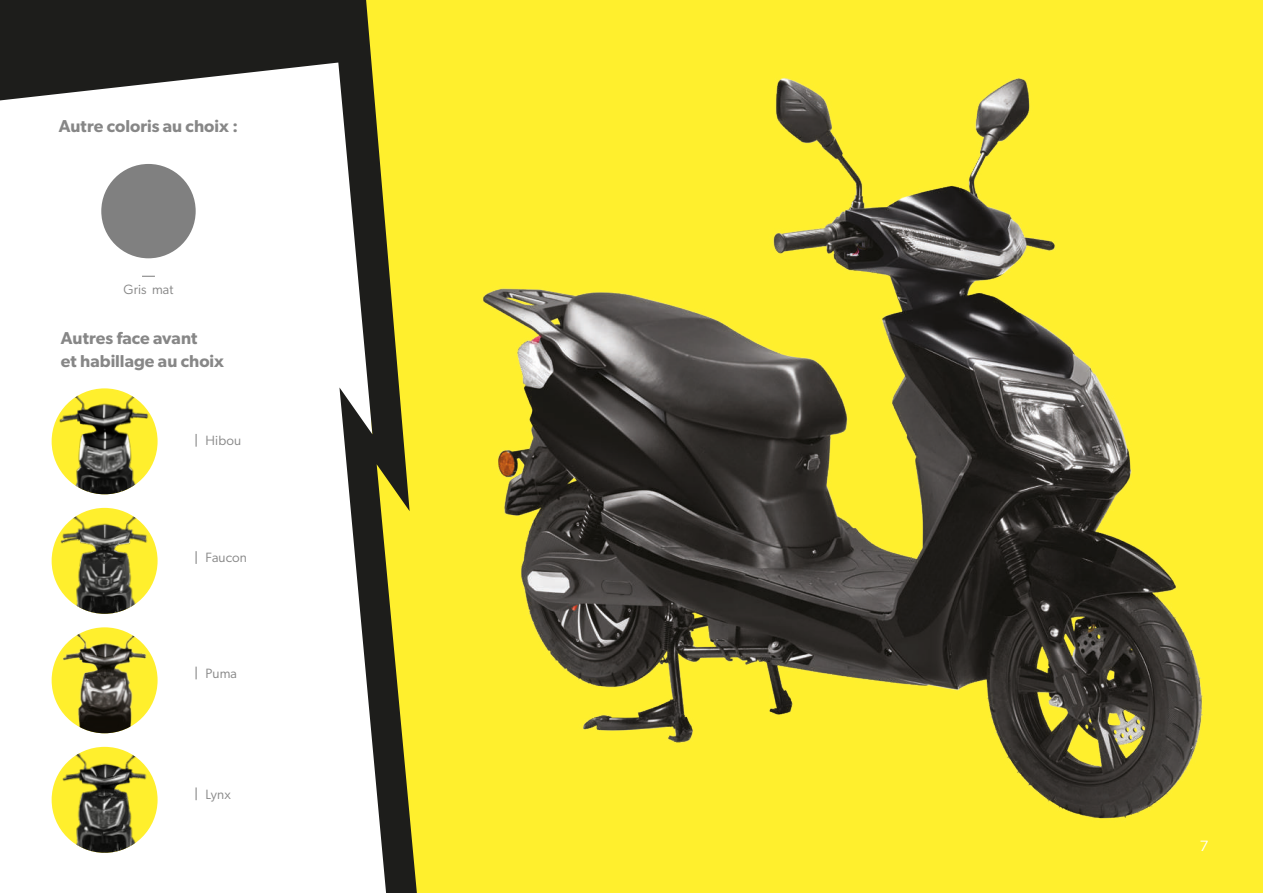
<style>
.page{position:relative;width:1263px;height:893px;background:#fff}
.page>*{position:absolute;margin:0;border:0;box-sizing:border-box;transform-origin:0 0}
.t1{font:600 17.25px/22.4px "Gibson";color:#878787}
.t2{font:15px "Gibson";color:#fff}
.t3{font:13.5px "Gibson";letter-spacing:.01em;color:#878787}
</style>
<div class="page">
<div style="left:417px;top:0;width:846px;height:893px;background:#ffef2d"></div>
<img style="left:429px;top:50px;width:793px;height:793px">
<svg style="left:0;top:0;width:417px;height:893px"></svg>
<img style="left:52px;top:388px;width:106px;height:106px;border-radius:53px">
<img style="left:52px;top:508px;width:106px;height:106px;border-radius:53px">
<img style="left:52px;top:627px;width:106px;height:106px;border-radius:53px">
<img style="left:52px;top:747px;width:106px;height:106px;border-radius:53px">
<svg style="left:142px;top:276px;width:13px;height:1px"></svg>
<svg style="left:196px;top:434px;width:1px;height:13px"></svg>
<svg style="left:196px;top:551px;width:1px;height:13px"></svg>
<svg style="left:196px;top:667px;width:1px;height:12px"></svg>
<svg style="left:196px;top:787px;width:1px;height:13px"></svg>
<div style="left:101px;top:164px;width:95px;height:94px;background:#808080;border-radius:50%"></div>
<p class="t1" style="left:59px;top:114px;width:181px">Autre coloris au choix :</p>
<p class="t3" style="left:124px;top:281px;width:51px">Gris mat</p>
<p class="t1" style="left:61px;top:327px;width:165px">Autres face avant<br>et habillage au choix</p>
<p class="t3" style="left:206px;top:432px;width:37px">Hibou</p>
<p class="t3" style="left:206px;top:549px;width:43px">Faucon</p>
<p class="t3" style="left:206px;top:665px;width:33px">Puma</p>
<p class="t3" style="left:206px;top:786px;width:27px">Lynx</p>
<p class="t2" style="left:1200px;top:837px;width:10px">7</p>
</div>
